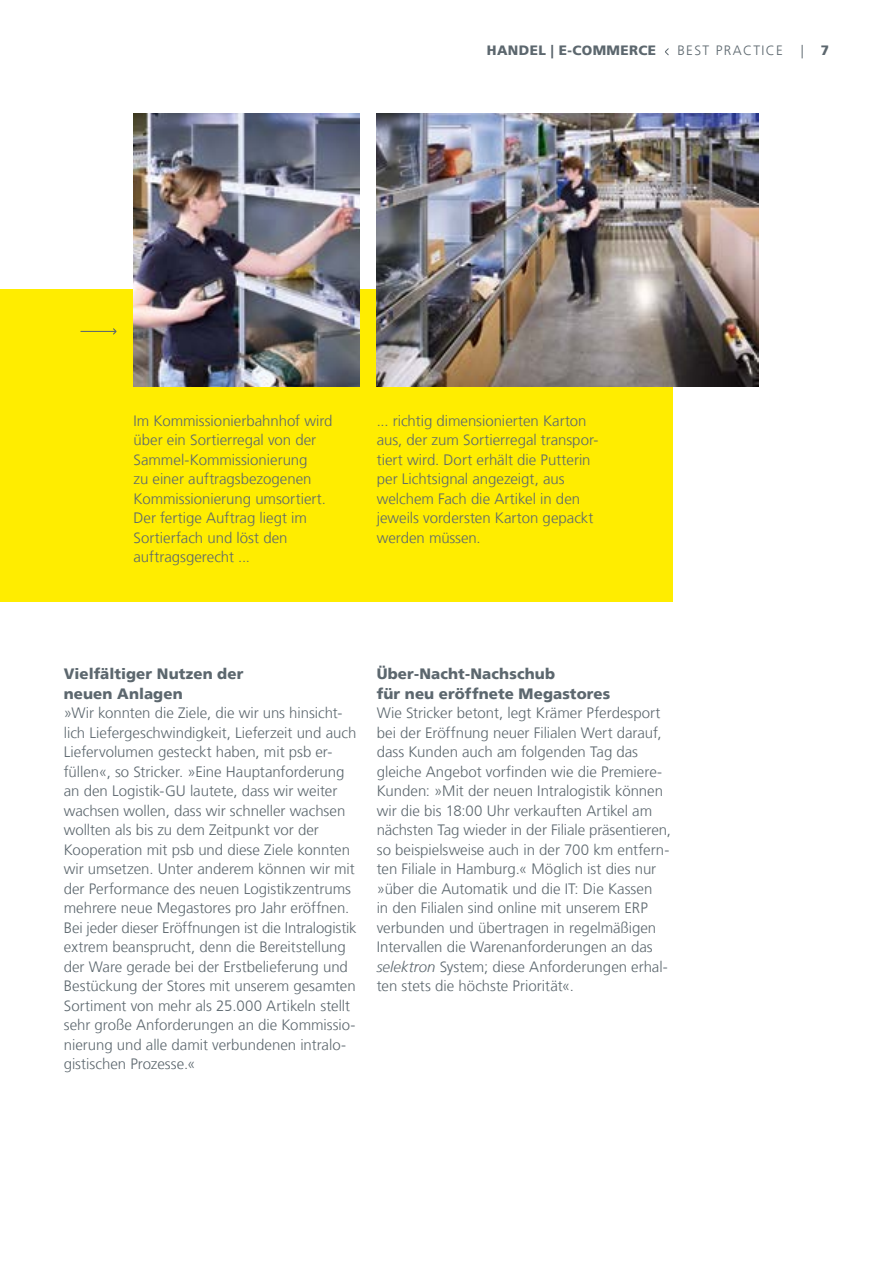
<style>
.page{position:relative;width:893px;height:1263px;background:#fff}
.page>*{position:absolute;margin:0;border:0;box-sizing:border-box;transform-origin:0 0}
.t1{font:300 15px/19.5px "Frutiger";color:#5c676e}
.t2{font:900 15px/19.5px "Frutiger";letter-spacing:.01em;color:#5c676e}
.t3{font:900 13.5px "Frutiger";letter-spacing:.03em;color:#5c676e}
.t4{font:300 13.5px "Frutiger";letter-spacing:.1em;color:#5c676e}
.s1{font-family:"Frutiger LT";font-style:italic}
</style>
<div class="page">
<div style="left:0;top:289px;width:673px;height:312px;background:#ffed00"></div>
<img style="left:134px;top:114px;width:226px;height:273px">
<img style="left:377px;top:114px;width:381px;height:273px">
<svg style="left:80px;top:328px;width:37px;height:7px"></svg>
<svg style="left:665px;top:48px;width:4px;height:8px"></svg>
<p class="t3" style="left:487px;top:42px;width:171px">HANDEL | E-COMMERCE</p>
<p class="t4" style="left:677px;top:43px;width:107px">BEST PRACTICE</p>
<p class="t4" style="left:801px;top:43px;width:4px">|</p>
<p class="t3" style="left:821px;top:42px;width:10px">7</p>
<p class="t1" style="left:134px;top:411px;width:201px">Im Kommissionierbahnhof wird über ein Sortierregal von der<br>Sammel-Kommissionierung<br>zu einer auftragsbezogenen<br>Kommissionierung umsortiert.<br>Der fertige Auftrag liegt im<br>Sortierfach und löst den auftragsgerecht ...</p>
<p class="t1" style="left:377px;top:411px;width:223px">... richtig dimensionierten Karton aus, der zum Sortierregal transpor&shy;tiert wird. Dort erhält die Putterin per Lichtsignal angezeigt, aus welchem Fach die Artikel in den jeweils vordersten Karton gepackt werden müssen.</p>
<p class="t2" style="left:64px;top:664px;width:181px">Vielfältiger Nutzen der neuen Anlagen</p>
<p class="t1" style="left:64px;top:704px;width:294px">»Wir konnten die Ziele, die wir uns hinsicht&shy;lich Liefergeschwindigkeit, Lieferzeit und auch Liefervolumen gesteckt haben, mit psb er&shy;füllen«, so Stricker. »Eine Hauptanforderung an den Logistik-GU lautete, dass wir weiter wachsen wollen, dass wir schneller wachsen wollten als bis zu dem Zeitpunkt vor der Kooperation mit psb und diese Ziele konnten wir umsetzen. Unter anderem können wir mit der Performance des neuen Logistikzentrums mehrere neue Megastores pro Jahr eröffnen.<br>Bei jeder dieser Eröffnungen ist die Intralogistik extrem beansprucht, denn die Bereitstellung der Ware gerade bei der Erstbelieferung und Bestückung der Stores mit unserem gesamten Sortiment von mehr als 25.000 Artikeln stellt sehr große Anforderungen an die Kommissio&shy;nierung und alle damit verbundenen intralo&shy;gistischen Prozesse.«</p>
<p class="t2" style="left:377px;top:664px;width:235px">Über-Nacht-Nachschub<br>für neu eröffnete Megastores</p>
<p class="t1" style="left:377px;top:704px;width:296px">Wie Stricker betont, legt Krämer Pferdesport bei der Eröffnung neuer Filialen Wert darauf, dass Kunden auch am folgenden Tag das gleiche Angebot vorfinden wie die Premiere-Kunden: »Mit der neuen Intralogistik können wir die bis 18:00 Uhr verkauften Artikel am nächsten Tag wieder in der Filiale präsentieren, so beispielsweise auch in der 700 km entfern&shy;ten Filiale in Hamburg.« Möglich ist dies nur »über die Automatik und die IT: Die Kassen<br>in den Filialen sind online mit unserem ERP verbunden und übertragen in regelmäßigen Intervallen die Warenanforderungen an das <span class="s1">selektron</span> System; diese Anforderungen erhal&shy;ten stets die höchste Priorität«.</p>
</div>
